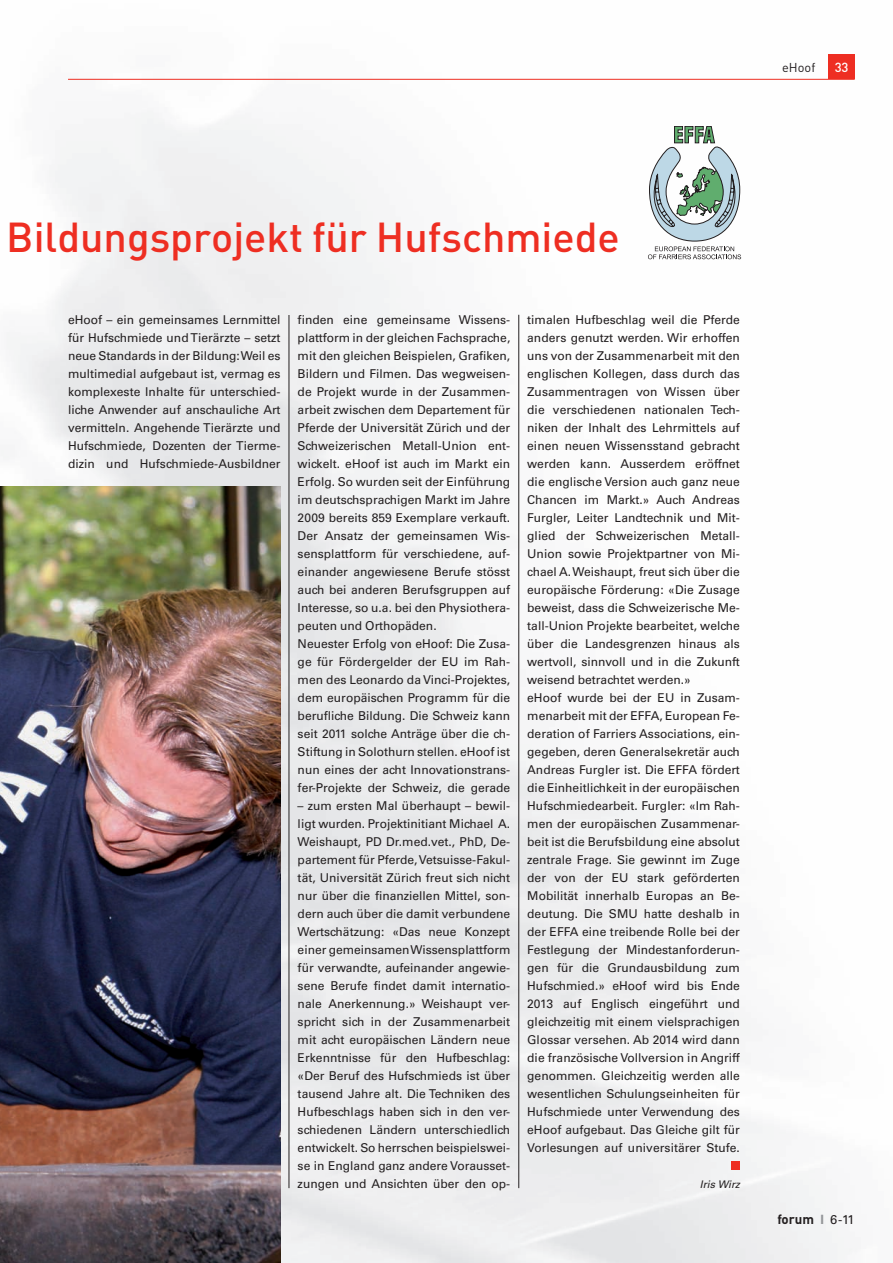
<style>
.page{position:relative;width:893px;height:1263px;background:#fff}
.page>*{position:absolute;margin:0;border:0;box-sizing:border-box;transform-origin:0 0}
.t1{font:500 41.25px "DIN";color:#ee2e22}
.t2{font:700 13.35px "DIN";color:#231f20}
.t3{font:500 13.05px "DIN";color:#fff}
.t4{font:12.75px "DIN";color:#231f20}
.t5{font:12.15px/18px "Univers";color:#231f20;text-align:justify}
.t6{font:italic 10.5px "Univers";color:#231f20}
.s1{font-family:"Univers";font-size:12.75px;color:#939598}
.s2{font-family:"Univers";font-weight:400;font-size:12.75px}
</style>
<div class="page">
<img style="left:1px;top:78px;width:856px;height:1185px">
<hr style="left:68px;top:79px;width:787px;height:1px;background:#ee2e22">
<div style="left:828px;top:54px;width:27px;height:25px;background:#ee2e22"></div>
<img style="left:0;top:486px;width:281px;height:777px">
<div style="left:731px;top:1162px;width:9px;height:8px;background:#ee2e22"></div>
<svg style="left:648px;top:126px;width:93px;height:133px"></svg>
<hr style="left:289px;top:315px;width:1px;height:873px;background:#231f20">
<hr style="left:518px;top:315px;width:1px;height:873px;background:#231f20">
<p class="t4" style="left:782px;top:59px;width:35px">eHoof</p>
<p class="t3" style="left:835px;top:59px;width:15px">33</p>
<h1 class="t1" style="left:6px;top:211px;width:615px">Bildungsprojekt für Hufschmiede</h1>
<p class="t5" style="left:68px;top:311px;width:214px">eHoof – ein gemeinsames Lernmittel für Hufschmiede und Tierärzte – setzt neue Standards in der Bildung: Weil es multimedial aufgebaut ist, vermag es komplexeste Inhalte für unterschied&shy;liche Anwender auf anschauliche Art vermitteln. Angehende Tierärzte und Hufschmiede, Dozenten der Tierme&shy;dizin und Hufschmiede-Ausbildner</p>
<p class="t5" style="left:298px;top:311px;width:214px;text-align:left">finden eine gemeinsame Wissens&shy;plattform in der gleichen Fachsprache, mit den gleichen Beispielen, Grafiken, Bildern und Filmen. Das wegweisen&shy;de Projekt wurde in der Zusammen&shy;arbeit zwischen dem Departement für Pferde der Universität Zürich und der Schweizerischen Metall-Union ent&shy;wickelt. eHoof ist auch im Markt ein Erfolg. So wurden seit der Einführung im deutschsprachigen Markt im Jahre 2009 bereits 859 Exemplare verkauft.<br>Der Ansatz der gemeinsamen Wis&shy;sensplattform für verschiedene, auf&shy;einander angewiesene Berufe stösst auch bei anderen Berufsgruppen auf Interesse, so u.a. bei den Physiothera&shy;peuten und Orthopäden.<br>Neuester Erfolg von eHoof: Die Zusa&shy;ge für Fördergelder der EU im Rah&shy;men des Leonardo da Vinci-Projektes, dem europäischen Programm für die berufliche Bildung. Die Schweiz kann seit 2011 solche Anträge über die ch-Stiftung in Solothurn stellen. eHoof ist nun eines der acht Innovationstrans&shy;fer-Projekte der Schweiz, die gerade</p>
<p class="t5" style="left:298px;top:797px;width:214px">– zum ersten Mal überhaupt – bewil&shy;ligt wurden. Projektinitiant Michael A.<br>Weishaupt, PD Dr.med.vet., PhD, De&shy;partement für Pferde, Vetsuisse-Fakul&shy;tät, Universität Zürich freut sich nicht nur über die finanziellen Mittel, son&shy;dern auch über die damit verbundene Wertschätzung: «Das neue Konzept einer gemeinsamen Wissensplattform für verwandte, aufeinander angewie&shy;sene Berufe findet damit internatio&shy;nale Anerkennung.» Weishaupt ver&shy;spricht sich in der Zusammenarbeit mit acht europäischen Ländern neue Erkenntnisse für den Hufbeschlag: «Der Beruf des Hufschmieds ist über tausend Jahre alt. Die Techniken des Hufbeschlags haben sich in den ver&shy;schiedenen Ländern unterschiedlich entwickelt. So herrschen beispielswei&shy;se in England ganz andere Vorausset&shy;zungen und Ansichten über den op-</p>
<p class="t5" style="left:527px;top:311px;width:214px;text-align:left">timalen Hufbeschlag weil die Pferde anders genutzt werden. Wir erhoffen uns von der Zusammenarbeit mit den englischen Kollegen, dass durch das Zusammentragen von Wissen über die verschiedenen nationalen Tech&shy;niken der Inhalt des Lehrmittels auf einen neuen Wissensstand gebracht werden kann. Ausserdem eröffnet die englische Version auch ganz neue Chancen im Markt.» Auch Andreas Furgler, Leiter Landtechnik und Mit&shy;glied der Schweizerischen Metall-Union sowie Projektpartner von Mi&shy;chael A. Weishaupt, freut sich über die europäische Förderung: «Die Zusage beweist, dass die Schweizerische Me&shy;tall-Union Projekte bearbeitet, welche über die Landesgrenzen hinaus als wertvoll, sinnvoll und in die Zukunft weisend betrachtet werden.»<br>eHoof wurde bei der EU in Zusam&shy;menarbeit mit der EFFA, European Fe&shy;deration of Farriers Associations, ein&shy;gegeben, deren Generalsekretär auch Andreas Furgler ist. Die EFFA fördert die Einheitlichkeit in der europäischen Hufschmiedearbeit. Furgler: «Im Rah&shy;men der europäischen Zusammenar&shy;beit ist die Berufsbildung eine absolut zentrale Frage. Sie gewinnt im Zuge der von der EU stark geförderten Mobilität innerhalb Europas an Be&shy;deutung. Die SMU hatte deshalb in der EFFA eine treibende Rolle bei der Festlegung der Mindestanforderun&shy;gen für die Grundausbildung zum Hufschmied.» eHoof wird bis Ende 2013 auf Englisch eingeführt und gleichzeitig mit einem vielsprachigen Glossar versehen. Ab 2014 wird dann die französische Vollversion in Angriff genommen. Gleichzeitig werden alle wesentlichen Schulungseinheiten für Hufschmiede unter Verwendung des eHoof aufgebaut. Das Gleiche gilt für Vorlesungen auf universitärer Stufe.</p>
<p class="t6" style="left:700px;top:1178px;width:41px">Iris Wirz</p>
<p class="t2" style="left:777px;top:1210px;width:79px">forum <span class="s1">I</span> <span class="s2">6-11</span></p>
</div>
